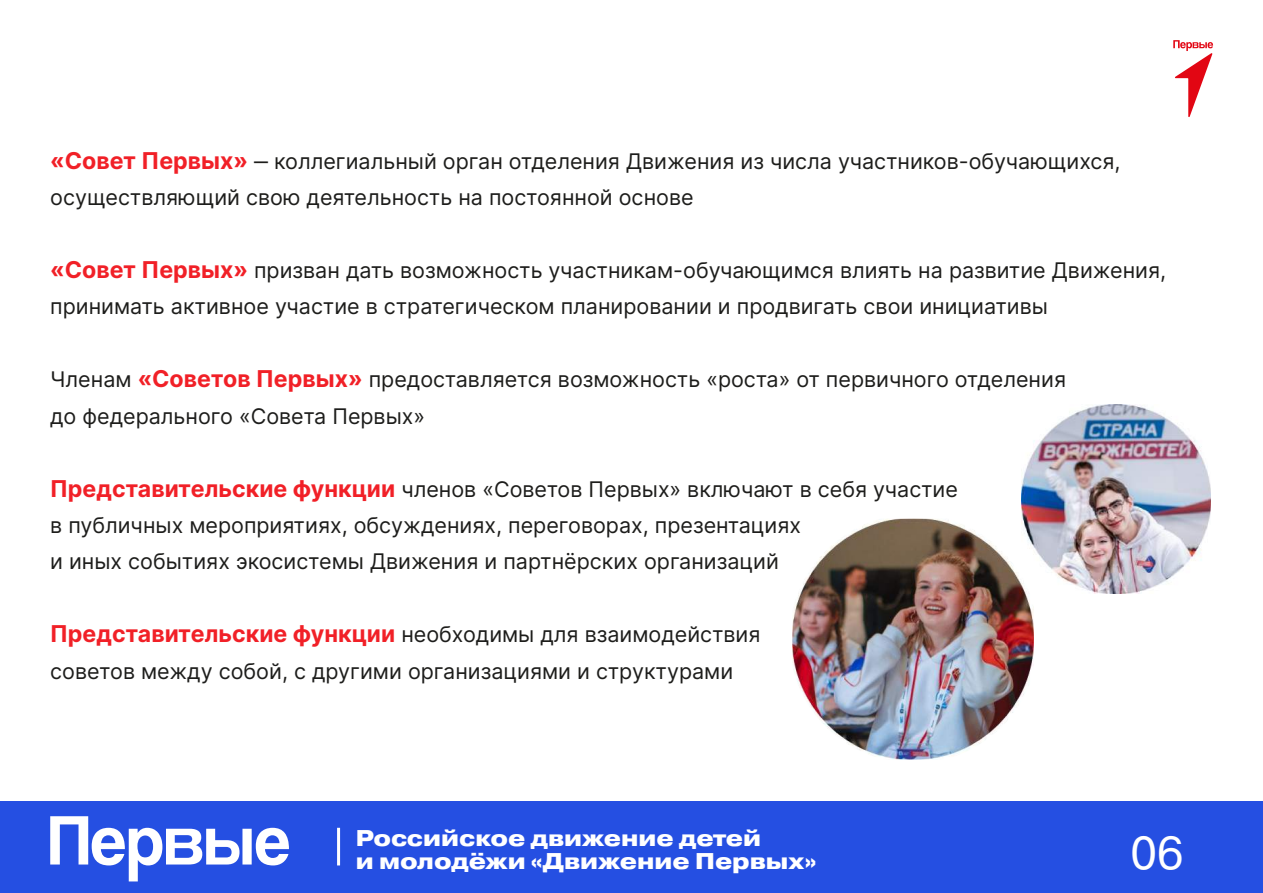
<style>
.page{position:relative;width:1263px;height:893px;background:#fff}
.page>*{position:absolute;margin:0;border:0;box-sizing:border-box;transform-origin:0 0}
.t1{font:45.9px "Pragmatica";color:#fff}
.t2{font:800 22.8px/22.8px "Pragmatica Extended";color:#fff}
.t3{font:21.45px/36.5px "Inter";color:#1d1d1b}
.s1{font-weight:700;font-size:23.25px;color:#f12027}
</style>
<div class="page">
<svg style="left:1173px;top:40px;width:40px;height:77px"></svg>
<div style="left:0;top:801px;width:1263px;height:92px;background:#254fe2"></div>
<svg style="left:50px;top:816px;width:239px;height:65px"></svg>
<hr style="left:337px;top:828px;width:3px;height:37px;background:#fff">
<img style="left:1022px;top:405px;width:189px;height:189px">
<img style="left:792px;top:519px;width:242px;height:241px">
<p class="t3" style="left:50px;top:142px;width:1072px"><span class="s1">«Совет Первых»</span> ‒ коллегиальный орган отделения Движения из числа участников-обучающихся, осуществляющий свою деятельность на постоянной основе</p>
<p class="t3" style="left:50px;top:251px;width:1117px"><span class="s1">«Совет Первых»</span> призван дать возможность участникам-обучающимся влиять на развитие Движения, принимать активное участие в стратегическом планировании и продвигать свои инициативы</p>
<p class="t3" style="left:50px;top:361px;width:1017px">Членам <span class="s1">«Советов Первых»</span> предоставляется возможность «роста» от первичного отделения до федерального «Совета Первых»</p>
<p class="t3" style="left:50px;top:470px;width:909px"><span class="s1">Представительские функции</span> членов «Советов Первых» включают в себя участие в публичных мероприятиях, обсуждениях, переговорах, презентациях<br>и иных событиях экосистемы Движения и партнёрских организаций</p>
<p class="t3" style="left:50px;top:616px;width:712px"><span class="s1">Представительские функции</span> необходимы для взаимодействия советов между собой, с другими организациями и структурами</p>
<p class="t2" style="left:356px;top:827px;width:462px">Российское движение детей<br>и молодёжи «Движение Первых»</p>
<h1 class="t1" style="left:1130px;top:825px;width:55px">06</h1>
</div>
